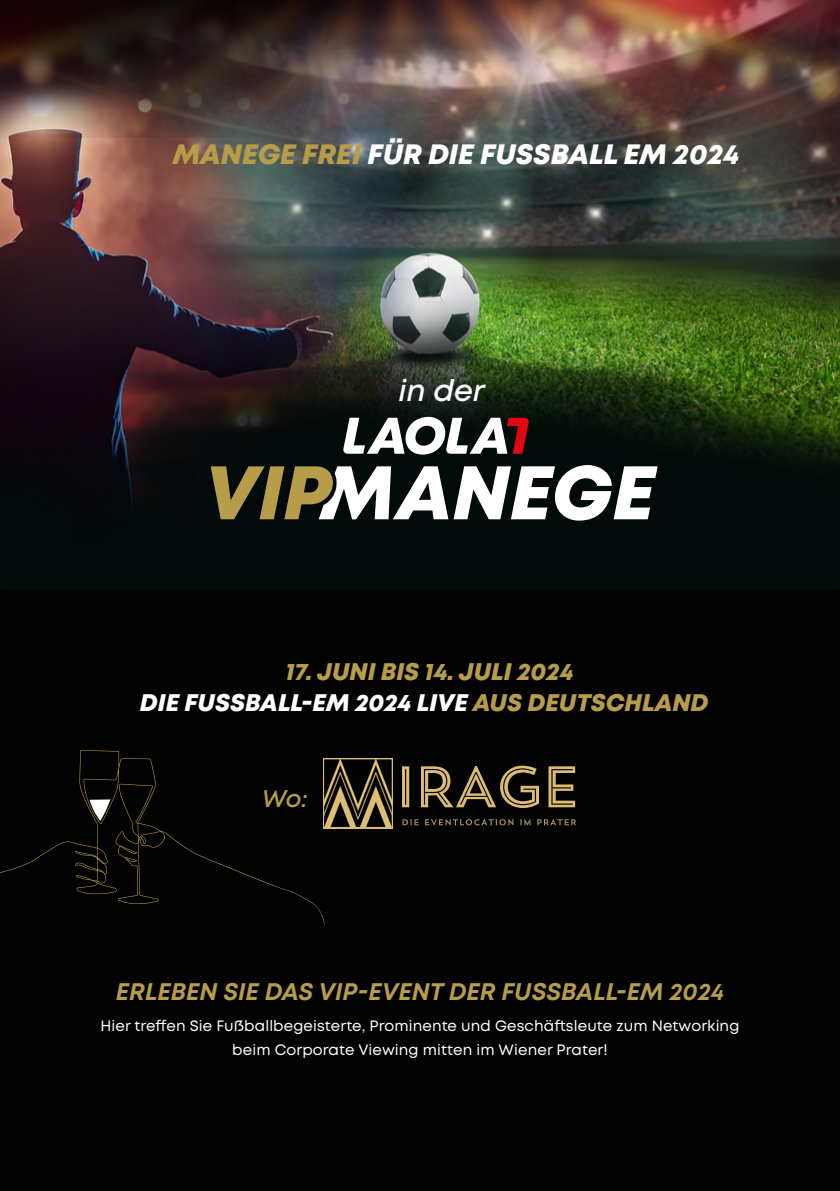
<style>
.page{position:relative;width:840px;height:1191px;background:#fff}
.page>*{position:absolute;margin:0;border:0;box-sizing:border-box;transform-origin:0 0}
.t1{font:italic 600 30px "Mont";color:#fff}
.t2{font:italic 800 28px "Mont";color:#fff}
.t3{font:italic 800 24px/31px "Mont";color:#b79c4a;text-align:center}
.t4{font:italic 700 24px "Mont";color:#b79c4a}
.t5{font:italic 600 24px "Mont";color:#b79c4a}
.t6{font:15px/23px "Mont";letter-spacing:.005em;color:#fff;text-align:center}
.s1{color:#b79c4a}
.s2{color:#fff}
</style>
<div class="page">
<div style="left:0;top:590px;width:839px;height:601px;background:#020203"></div>
<img style="left:0;top:0;width:839px;height:590px">
<img style="left:0;top:0;width:564px;height:137px">
<svg style="left:324px;top:758px;width:68px;height:70px;background:#4d4227"></svg>
<svg style="left:402px;top:766px;width:7px;height:41px"></svg>
<svg style="left:420px;top:765px;width:118px;height:43px;background:#4d4228"></svg>
<svg style="left:548px;top:766px;width:27px;height:41px"></svg>
<svg style="left:402px;top:819px;width:16px;height:6px"></svg>
<svg style="left:425px;top:819px;width:88px;height:6px"></svg>
<svg style="left:520px;top:819px;width:10px;height:6px"></svg>
<svg style="left:537px;top:819px;width:38px;height:6px"></svg>
<div style="left:0;top:750px;width:324px;height:174px;background:#020203"></div>
<svg style="left:342px;top:417px;width:187px;height:37px"></svg>
<svg style="left:210px;top:465px;width:447px;height:55px"></svg>
<h2 class="t2" style="left:173px;top:136px;width:567px"><span class="s1">MANEGE FREI</span> FÜR DIE FUSSBALL EM 2024</h2>
<h1 class="t1" style="left:398px;top:371px;width:88px">in der</h1>
<h3 class="t3" style="left:140px;top:656px;width:569px">17. JUNI BIS 14. JULI 2024<br><span class="s2">DIE FUSSBALL-EM 2024 LIVE</span> AUS DEUTSCHLAND</h3>
<h3 class="t5" style="left:262px;top:783px;width:47px">Wo:</h3>
<h3 class="t4" style="left:116px;top:975px;width:609px">ERLEBEN SIE DAS VIP-EVENT DER FUSSBALL-EM 2024</h3>
<p class="t6" style="left:100px;top:1014px;width:640px">Hier treffen Sie Fußballbegeisterte, Prominente und Geschäftsleute zum Networking beim Corporate Viewing mitten im Wiener Prater!</p>
</div>
